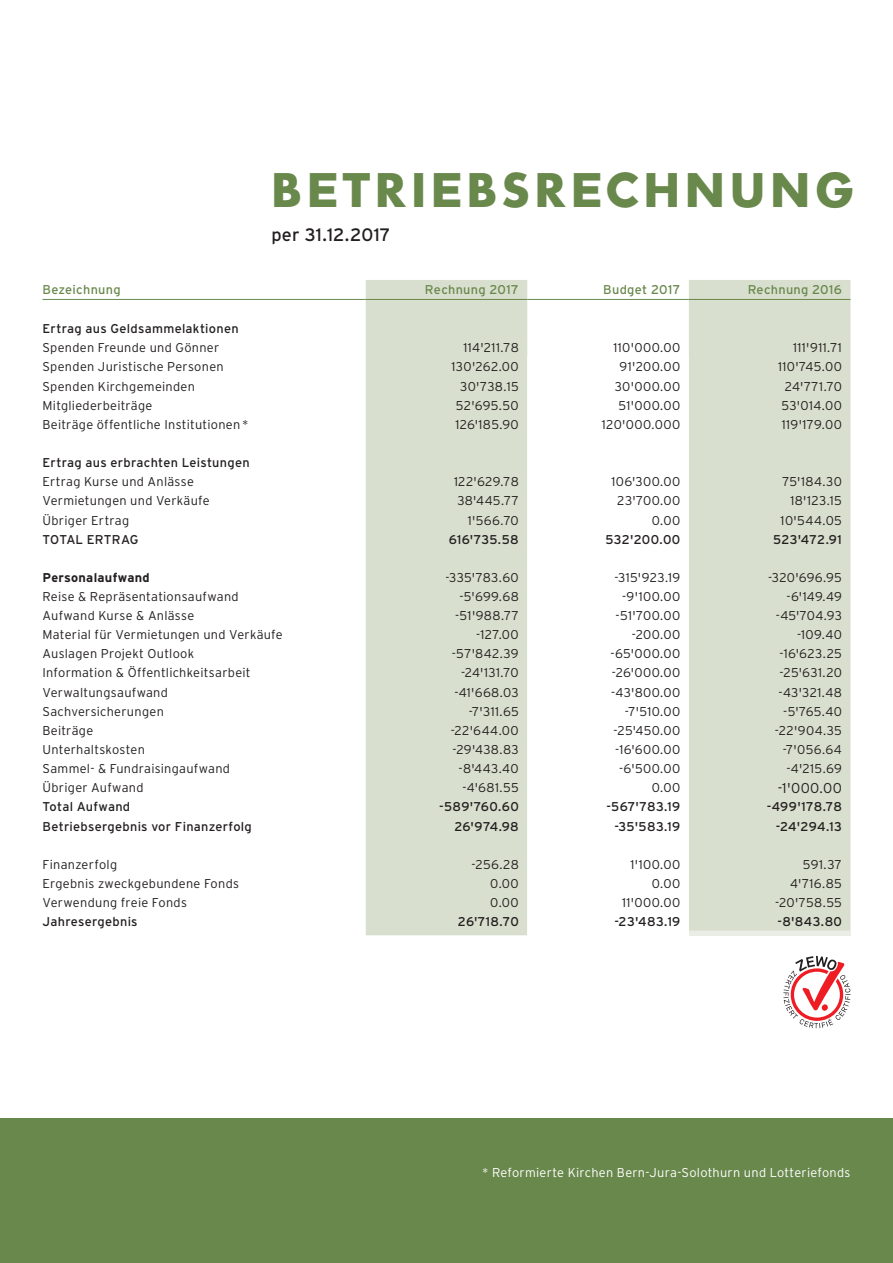
<style>
.page{position:relative;width:893px;height:1263px;background:#fff}
.page>*{position:absolute;margin:0;border:0;box-sizing:border-box;transform-origin:0 0}
.t1{font:700 45px "Cevi";letter-spacing:.07em;color:#69884c}
.t2{font:18px "Interstate";letter-spacing:.01em;color:#231f20}
.t3{font:300 14.25px "Interstate";color:#231f20}
.t4{font:300 12.75px "Interstate";letter-spacing:.025em;color:#231f20}
.t5{font:12.75px "Interstate";letter-spacing:.02em;color:#231f20}
.t6{font:300 12.75px "Interstate";letter-spacing:.02em;color:#fff}
.t7{font:12.75px "Interstate";letter-spacing:.025em;color:#69884c}
.t8{font:700 12.75px "Interstate";letter-spacing:.025em;color:#231f20}
</style>
<div class="page">
<div style="left:0;top:1118px;width:893px;height:145px;background:#69884c"></div>
<div style="left:366px;top:280px;width:484px;height:655px;background:#d9dfce"></div>
<svg style="left:527px;top:357px;width:162px;height:578px"></svg>
<hr style="left:689px;top:931px;width:161px;height:4px;background:#eaede5">
<hr style="left:43px;top:299px;width:323px;height:1px;background:#69884c">
<hr style="left:366px;top:299px;width:161px;height:1px;background:#69884c">
<hr style="left:527px;top:299px;width:162px;height:1px;background:#69884c">
<hr style="left:689px;top:299px;width:161px;height:1px;background:#69884c">
<svg style="left:783px;top:956px;width:67px;height:72px"></svg>
<h1 class="t1" style="left:271px;top:159px;width:586px">BETRIEBSRECHNUNG</h1>
<h2 class="t2" style="left:271px;top:224px;width:121px">per 31.12.2017</h2>
<p class="t7" style="left:43px;top:283px;width:80px">Bezeichnung</p>
<p class="t7" style="left:425px;top:283px;width:95px">Rechnung 2017</p>
<p class="t7" style="left:603px;top:283px;width:79px">Budget 2017</p>
<p class="t7" style="left:748px;top:283px;width:96px">Rechnung 2016</p>
<p class="t5" style="left:43px;top:321px;width:198px">Ertrag aus Geldsammelaktionen</p>
<p class="t4" style="left:43px;top:341px;width:178px">Spenden Freunde und Gönner</p>
<p class="t4" style="left:464px;top:341px;width:57px">114'211.78</p>
<p class="t4" style="left:613px;top:341px;width:68px">110'000.00</p>
<p class="t4" style="left:793px;top:341px;width:50px">111'911.71</p>
<p class="t4" style="left:43px;top:360px;width:183px">Spenden Juristische Personen</p>
<p class="t4" style="left:452px;top:360px;width:69px">130'262.00</p>
<p class="t4" style="left:619px;top:360px;width:62px">91'200.00</p>
<p class="t4" style="left:778px;top:360px;width:65px">110'745.00</p>
<p class="t4" style="left:43px;top:379px;width:154px">Spenden Kirchgemeinden</p>
<p class="t4" style="left:460px;top:379px;width:60px">30'738.15</p>
<p class="t4" style="left:615px;top:379px;width:67px">30'000.00</p>
<p class="t4" style="left:785px;top:379px;width:59px">24'771.70</p>
<p class="t4" style="left:43px;top:398px;width:112px">Mitgliederbeiträge</p>
<p class="t4" style="left:456px;top:398px;width:65px">52'695.50</p>
<p class="t4" style="left:618px;top:398px;width:63px">51'000.00</p>
<p class="t4" style="left:781px;top:398px;width:62px">53'014.00</p>
<p class="t4" style="left:43px;top:417px;width:208px">Beiträge öffentliche Institutionen *</p>
<p class="t4" style="left:455px;top:417px;width:65px">126'185.90</p>
<p class="t4" style="left:602px;top:417px;width:80px">120'000.000</p>
<p class="t4" style="left:782px;top:417px;width:62px">119'179.00</p>
<p class="t5" style="left:43px;top:455px;width:209px">Ertrag aus erbrachten Leistungen</p>
<p class="t4" style="left:43px;top:475px;width:153px">Ertrag Kurse und Anlässe</p>
<p class="t4" style="left:454px;top:475px;width:66px">122'629.78</p>
<p class="t4" style="left:611px;top:475px;width:70px">106'300.00</p>
<p class="t4" style="left:782px;top:475px;width:61px">75'184.30</p>
<p class="t4" style="left:43px;top:494px;width:169px">Vermietungen und Verkäufe</p>
<p class="t4" style="left:457px;top:494px;width:63px">38'445.77</p>
<p class="t4" style="left:617px;top:494px;width:65px">23'700.00</p>
<p class="t4" style="left:790px;top:494px;width:53px">18'123.15</p>
<p class="t4" style="left:43px;top:513px;width:88px">Übriger Ertrag</p>
<p class="t4" style="left:468px;top:513px;width:53px">1'566.70</p>
<p class="t4" style="left:652px;top:513px;width:30px">0.00</p>
<p class="t4" style="left:781px;top:513px;width:63px">10'544.05</p>
<p class="t5" style="left:43px;top:532px;width:98px">TOTAL ERTRAG</p>
<p class="t5" style="left:449px;top:532px;width:71px">616'735.58</p>
<p class="t5" style="left:605px;top:532px;width:76px">532'200.00</p>
<p class="t5" style="left:773px;top:532px;width:70px">523'472.91</p>
<p class="t8" style="left:43px;top:570px;width:109px">Personalaufwand</p>
<p class="t4" style="left:445px;top:570px;width:75px">-335'783.60</p>
<p class="t4" style="left:615px;top:570px;width:67px">-315'923.19</p>
<p class="t4" style="left:768px;top:570px;width:75px">-320'696.95</p>
<p class="t4" style="left:43px;top:589px;width:198px">Reise &amp; Repräsentationsaufwand</p>
<p class="t4" style="left:459px;top:589px;width:61px">-5'699.68</p>
<p class="t4" style="left:622px;top:589px;width:60px">-9'100.00</p>
<p class="t4" style="left:786px;top:589px;width:57px">-6'149.49</p>
<p class="t4" style="left:43px;top:608px;width:153px">Aufwand Kurse &amp; Anlässe</p>
<p class="t4" style="left:455px;top:608px;width:65px">-51'988.77</p>
<p class="t4" style="left:616px;top:608px;width:66px">-51'700.00</p>
<p class="t4" style="left:776px;top:608px;width:68px">-45'704.93</p>
<p class="t4" style="left:43px;top:627px;width:242px">Material für Vermietungen und Verkäufe</p>
<p class="t4" style="left:476px;top:627px;width:44px">-127.00</p>
<p class="t4" style="left:632px;top:627px;width:50px">-200.00</p>
<p class="t4" style="left:797px;top:627px;width:46px">-109.40</p>
<p class="t4" style="left:43px;top:647px;width:153px">Auslagen Projekt Outlook</p>
<p class="t4" style="left:452px;top:647px;width:68px">-57'842.39</p>
<p class="t4" style="left:611px;top:647px;width:71px">-65'000.00</p>
<p class="t4" style="left:780px;top:647px;width:64px">-16'623.25</p>
<p class="t4" style="left:43px;top:666px;width:210px">Information &amp; Öffentlichkeitsarbeit</p>
<p class="t4" style="left:461px;top:666px;width:59px">-24'131.70</p>
<p class="t4" style="left:612px;top:666px;width:70px">-26'000.00</p>
<p class="t4" style="left:779px;top:666px;width:64px">-25'631.20</p>
<p class="t4" style="left:43px;top:685px;width:127px">Verwaltungsaufwand</p>
<p class="t4" style="left:454px;top:685px;width:66px">-41'668.03</p>
<p class="t4" style="left:611px;top:685px;width:71px">-43'800.00</p>
<p class="t4" style="left:779px;top:685px;width:65px">-43'321.48</p>
<p class="t4" style="left:43px;top:704px;width:123px">Sachversicherungen</p>
<p class="t4" style="left:469px;top:704px;width:52px">-7'311.65</p>
<p class="t4" style="left:625px;top:704px;width:57px">-7'510.00</p>
<p class="t4" style="left:783px;top:704px;width:60px">-5'765.40</p>
<p class="t4" style="left:43px;top:723px;width:52px">Beiträge</p>
<p class="t4" style="left:451px;top:723px;width:70px">-22'644.00</p>
<p class="t4" style="left:613px;top:723px;width:68px">-25'450.00</p>
<p class="t4" style="left:775px;top:723px;width:69px">-22'904.35</p>
<p class="t4" style="left:43px;top:742px;width:104px">Unterhaltskosten</p>
<p class="t4" style="left:452px;top:742px;width:68px">-29'438.83</p>
<p class="t4" style="left:615px;top:742px;width:67px">-16'600.00</p>
<p class="t4" style="left:783px;top:742px;width:61px">-7'056.64</p>
<p class="t4" style="left:43px;top:761px;width:189px">Sammel- &amp; Fundraisingaufwand</p>
<p class="t4" style="left:459px;top:761px;width:62px">-8'443.40</p>
<p class="t4" style="left:619px;top:761px;width:63px">-6'500.00</p>
<p class="t4" style="left:786px;top:761px;width:57px">-4'215.69</p>
<p class="t4" style="left:43px;top:781px;width:103px">Übriger Aufwand</p>
<p class="t4" style="left:462px;top:781px;width:58px">-4'681.55</p>
<p class="t4" style="left:652px;top:781px;width:30px">0.00</p>
<p class="t3" style="left:778px;top:780px;width:66px">-1'000.00</p>
<p class="t5" style="left:43px;top:800px;width:89px">Total Aufwand</p>
<p class="t5" style="left:439px;top:800px;width:81px">-589'760.60</p>
<p class="t5" style="left:606px;top:800px;width:76px">-567'783.19</p>
<p class="t5" style="left:767px;top:800px;width:77px">-499'178.78</p>
<p class="t5" style="left:43px;top:819px;width:211px">Betriebsergebnis vor Finanzerfolg</p>
<p class="t5" style="left:454px;top:819px;width:66px">26'974.98</p>
<p class="t5" style="left:614px;top:819px;width:68px">-35'583.19</p>
<p class="t5" style="left:776px;top:819px;width:68px">-24'294.13</p>
<p class="t4" style="left:43px;top:857px;width:76px">Finanzerfolg</p>
<p class="t4" style="left:472px;top:857px;width:49px">-256.28</p>
<p class="t4" style="left:631px;top:857px;width:51px">1'100.00</p>
<p class="t4" style="left:803px;top:857px;width:40px">591.37</p>
<p class="t4" style="left:43px;top:876px;width:198px">Ergebnis zweckgebundene Fonds</p>
<p class="t4" style="left:490px;top:876px;width:30px">0.00</p>
<p class="t4" style="left:652px;top:876px;width:30px">0.00</p>
<p class="t4" style="left:790px;top:876px;width:53px">4'716.85</p>
<p class="t4" style="left:43px;top:895px;width:146px">Verwendung freie Fonds</p>
<p class="t4" style="left:490px;top:895px;width:30px">0.00</p>
<p class="t4" style="left:622px;top:895px;width:60px">11'000.00</p>
<p class="t4" style="left:775px;top:895px;width:68px">-20'758.55</p>
<p class="t5" style="left:43px;top:914px;width:97px">Jahresergebnis</p>
<p class="t5" style="left:458px;top:914px;width:62px">26'718.70</p>
<p class="t5" style="left:614px;top:914px;width:68px">-23'483.19</p>
<p class="t5" style="left:777px;top:914px;width:66px">-8'843.80</p>
<p class="t6" style="left:482px;top:1165px;width:370px">* Reformierte Kirchen Bern-Jura-Solothurn und Lotteriefonds</p>
</div>
